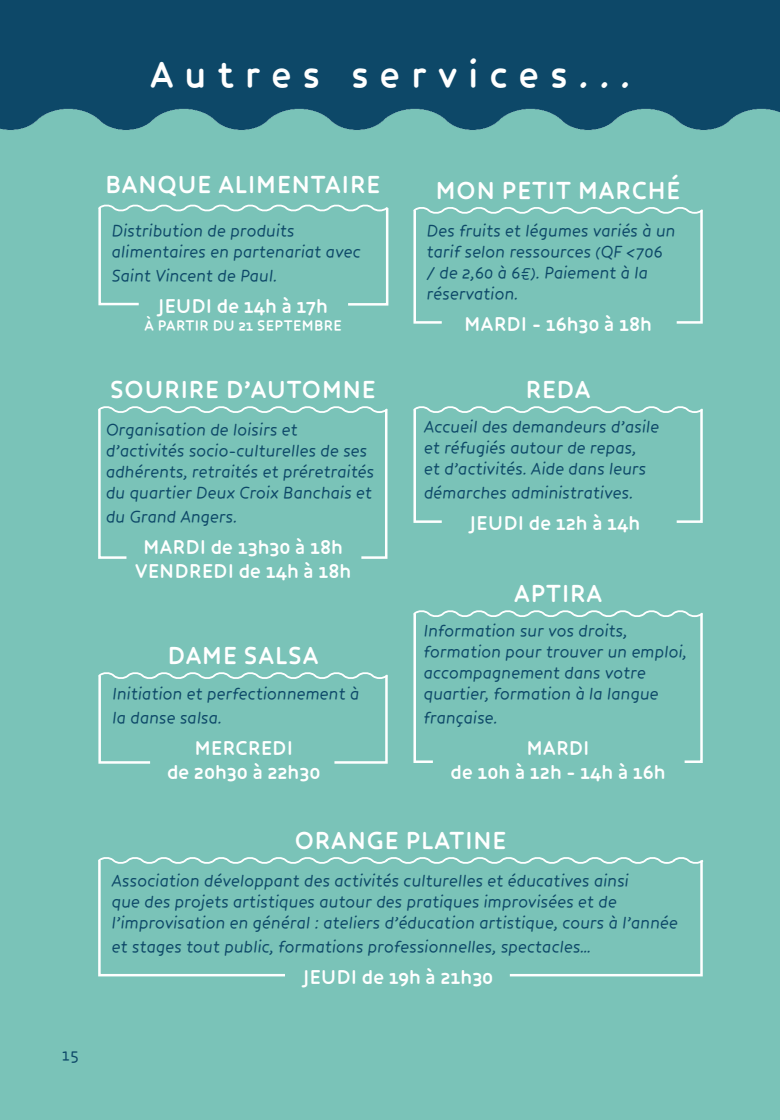
<style>
.page{position:relative;width:780px;height:1120px;background:#fff}
.page>*{position:absolute;margin:0;border:0;box-sizing:border-box;transform-origin:0 0}
.t1{font:700 37.5px "Core Humanist Sans";letter-spacing:.3em;color:#fff}
.t2{font:700 25px "Core Humanist Sans";letter-spacing:.04em;color:#fff}
.t3{font:700 20px/24px "Core Humanist Sans";color:#fff;text-align:center}
.t4{font:italic 17.5px/21px "Core Humanist Sans";color:#0d4868}
.t5{font:17.5px "Core Humanist Sans";color:#0d4868}
.t6{font:700 15px "Core Humanist Sans";letter-spacing:.03em;color:#fff}
</style>
<div class="page">
<img style="left:0;top:0;width:780px;height:518px">
<div style="left:0;top:518px;width:780px;height:602px;background:#7ac3b8"></div>
<div style="left:412px;top:206px;width:292px;height:119px;background:#7ac3b8"></div>
<div style="left:412px;top:405px;width:292px;height:118px;background:#7ac3b8"></div>
<svg style="left:413px;top:610px;width:290px;height:153px"></svg>
<svg style="left:98px;top:672px;width:290px;height:92px"></svg>
<div style="left:97px;top:405px;width:291px;height:154px;background:#7ac3b8"></div>
<svg style="left:98px;top:857px;width:606px;height:120px"></svg>
<div style="left:97px;top:204px;width:292px;height:103px;background:#7ac3b8"></div>
<h1 class="t1" style="left:150px;top:50px;width:481px">Autres services...</h1>
<p class="t5" style="left:62px;top:1043px;width:18px">15</p>
<h2 class="t2" style="left:105px;top:168px;width:276px">BANQUE ALIMENTAIRE</h2>
<p class="t4" style="left:112px;top:220px;width:250px">Distribution de produits alimentaires en partenariat avec</p>
<p class="t4" style="left:112px;top:265px;width:167px">Saint Vincent de Paul.</p>
<p class="t3" style="left:158px;top:294px;width:171px">JEUDI de 14h à 17h</p>
<p class="t6" style="left:144px;top:315px;width:199px">À PARTIR DU 21 SEPTEMBRE</p>
<h2 class="t2" style="left:110px;top:373px;width:267px">SOURIRE D’AUTOMNE</h2>
<p class="t4" style="left:106px;top:419px;width:270px">Organisation de loisirs et d’activités socio-culturelles de ses adhérents, retraités et préretraités du quartier Deux Croix Banchais et</p>
<p class="t4" style="left:106px;top:506px;width:133px">du Grand Angers.</p>
<p class="t3" style="left:135px;top:535px;width:218px">MARDI de 13h30 à 18h<br>VENDREDI de 14h à 18h</p>
<h2 class="t2" style="left:168px;top:638px;width:152px">DAME SALSA</h2>
<p class="t4" style="left:112px;top:682px;width:248px;line-height:24px">Initiation et perfectionnement à la danse salsa.</p>
<p class="t3" style="left:167px;top:736px;width:155px">MERCREDI<br>de 20h30 à 22h30</p>
<h2 class="t2" style="left:436px;top:173px;width:246px">MON PETIT MARCHÉ</h2>
<p class="t4" style="left:427px;top:220px;width:250px">Des fruits et légumes variés à un tarif selon ressources (QF &lt;706<br>/ de 2,60 à 6€). Paiement à la réservation.</p>
<p class="t3" style="left:464px;top:312px;width:189px">MARDI - 16h30 à 18h</p>
<h2 class="t2" style="left:525px;top:373px;width:66px">REDA</h2>
<p class="t4" style="left:424px;top:416px;width:237px">Accueil des demandeurs d’asile et réfugiés autour de repas,<br>et d’activités. Aide dans leurs</p>
<p class="t4" style="left:424px;top:482px;width:211px">démarches administratives.</p>
<p class="t3" style="left:470px;top:511px;width:171px">JEUDI de 12h à 14h</p>
<h2 class="t2" style="left:514px;top:577px;width:89px">APTIRA</h2>
<p class="t4" style="left:424px;top:620px;width:265px">Information sur vos droits, formation pour trouver un emploi, accompagnement dans votre quartier, formation à la langue</p>
<p class="t4" style="left:424px;top:707px;width:76px">française.</p>
<p class="t3" style="left:450px;top:736px;width:216px">MARDI<br>de 10h à 12h - 14h à 16h</p>
<h2 class="t2" style="left:295px;top:823px;width:213px">ORANGE PLATINE</h2>
<p class="t4" style="left:112px;top:870px;width:567px">Association développant des activités culturelles et éducatives ainsi<br>que des projets artistiques autour des pratiques improvisées et de l’improvisation en général : ateliers d’éducation artistique, cours à l’année</p>
<p class="t4" style="left:112px;top:936px;width:481px">et stages tout public, formations professionnelles, spectacles…</p>
<p class="t3" style="left:303px;top:965px;width:191px">JEUDI de 19h à 21h30</p>
</div>
